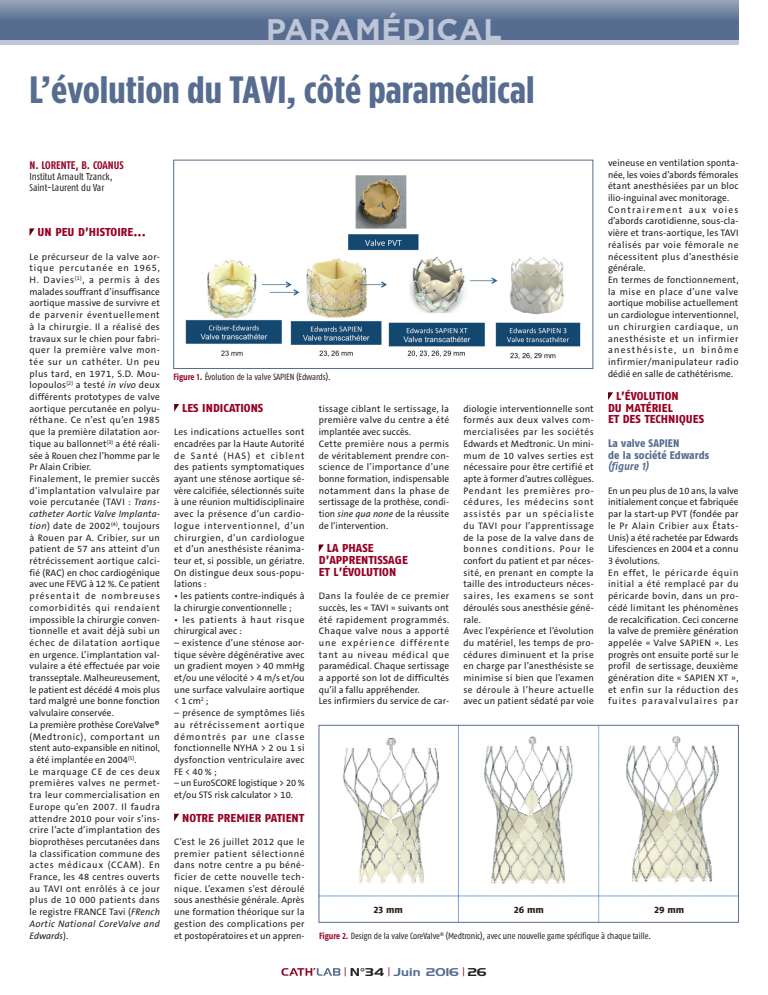
<style>
.page{position:relative;width:768px;height:995px;background:#fff}
.page>*{position:absolute;margin:0;border:0;box-sizing:border-box;transform-origin:0 0}
.TITRE_1{font:700 condensed 38px "Gotham HTF";color:#566c90;scale:1.2 1}
.t1{font:700 29.8px "Gotham HTF";letter-spacing:.02em;color:#bdc5d7}
.INTER_1{font:11.5px/11.7px "Fago No Exb Lf";letter-spacing:.005em;color:#960324}
.INTER_2{font:11px/11.7px "Fago No Exb Lf";letter-spacing:.005em;color:#566c90;scale:.9 1}
.AUTEUR_Nom{font:11px "Fago Co Bold Lf";color:#960324}
.TITRE_2{font:11px "Handel Gothic BT";letter-spacing:.01em;color:#566c90;scale:1.2 1}
.AUTEUR_Nom-2{font:10px/11px "Fago Co";color:#231f20}
.COURANT{font:9.5px/11.7px "The Sans B5 Plain";letter-spacing:.01em;color:#231f20;text-align:justify}
.COURANT-2{font:9.5px/11.7px "The Sans B5 Plain";letter-spacing:.06em;color:#231f20}
.LÉGENDE{font:9.4px "Fago No Exb Lf";letter-spacing:-.005em;color:#231f20}
.LÉGENDE-2{font:9px "Fago Co Regular Lf";letter-spacing:-.005em;color:#231f20}
.s1{font-style:italic}
.s2{font-family:"Fago No Bold Lf";font-style:italic}
.s3{font-family:"Fago Co Bold Lf";color:#960324}
.s4{font-family:"The Sans B5 Plain";font-size:9px;color:#960324}
.s5{color:#231f20}
</style>
<div class="page">
<div style="left:0;top:28px;width:738px;height:17px;background:#bdc5d7"></div>
<div style="left:0;top:0;width:738px;height:40px;background:linear-gradient(to bottom,#8897b1,#486087)"></div>
<svg style="left:281px;top:968px;width:59px;height:7px"></svg>
<svg style="left:30px;top:228px;width:5px;height:8px"></svg>
<svg style="left:174px;top:404px;width:5px;height:8px"></svg>
<svg style="left:174px;top:813px;width:5px;height:8px"></svg>
<svg style="left:319px;top:544px;width:5px;height:8px"></svg>
<svg style="left:608px;top:392px;width:5px;height:8px"></svg>
<img style="left:185px;top:175px;width:396px;height:185px">
<img style="left:321px;top:727px;width:415px;height:193px">
<div style="left:319px;top:725px;width:419px;height:197px;border:1px solid #566c90"></div>
<div style="left:320px;top:898px;width:136px;height:21px;background:#fff"></div>
<div style="left:461px;top:898px;width:135px;height:21px;background:#fff"></div>
<div style="left:601px;top:898px;width:137px;height:21px;background:#fff"></div>
<h2 class="t1" style="left:266px;top:12px;width:237px">PARAMÉDICAL</h2>
<p class="TITRE_1" style="left:30px;top:68px;width:422px">L’évolution du TAVI, côté paramédical</p>
<p class="AUTEUR_Nom" style="left:30px;top:159px;width:96px">N. LORENTE, B. COANUS</p>
<p class="AUTEUR_Nom-2" style="left:30px;top:171px;width:84px">Institut Arnault Tzanck,<br>Saint-Laurent du Var</p>
<p class="INTER_1" style="left:37px;top:226px;width:110px">UN PEU D’HISTOIRE...</p>
<p class="COURANT" style="left:30px;top:251px;width:132px">Le précurseur de la valve aor&shy;tique percutanée en 1965, H. Davies<sup>(1)</sup>, a permis à des malades souffrant d’insuffisance aortique massive de survivre et de parvenir éventuellement à la chirurgie. Il a réalisé des travaux sur le chien pour fabri&shy;quer la première valve mon&shy;tée sur un cathéter. Un peu plus tard, en 1971, S.D. Mou&shy;lopoulos<sup>(2)</sup> a testé <span class="s1">in vivo</span> deux différents prototypes de valve aortique percutanée en polyu&shy;réthane. Ce n’est qu’en 1985 que la première dilatation aor&shy;tique au ballonnet<sup>(3)</sup> a été réali&shy;sée à Rouen chez l’homme par le Pr Alain Cribier.</p>
<p class="COURANT" style="left:30px;top:473px;width:132px">Finalement, le premier succès d’implantation valvulaire par voie percutanée (TAVI : <span class="s1">Trans&shy;catheter Aortic Valve Implanta&shy;tion</span>) date de 2002<sup>(4)</sup>, toujours à Rouen par A. Cribier, sur un patient de 57 ans atteint d’un rétrécissement aortique calci&shy;fié (RAC) en choc cardiogénique avec une FEVG à 12 %. Ce patient présentait de nombreuses comorbidités qui rendaient impossible la chirurgie conven&shy;tionnelle et avait déjà subi un échec de dilatation aortique en urgence. L’implantation val&shy;vulaire a été effectuée par voie transseptale. Malheureusement, le patient est décédé 4 mois plus tard malgré une bonne fonction valvulaire conservée.</p>
<p class="COURANT" style="left:30px;top:719px;width:132px">La première prothèse CoreValve® (Medtronic), comportant un stent auto-expansible en nitinol, a été implantée en 2004<sup>(5)</sup>.</p>
<p class="COURANT" style="left:30px;top:766px;width:132px">Le marquage CE de ces deux premières valves ne permet&shy;tra leur commercialisation en Europe qu’en 2007. Il faudra attendre 2010 pour voir s’ins&shy;crire l’acte d’implantation des bioprothèses percutanées dans la classification commune des actes médicaux (CCAM). En France, les 48 centres ouverts au TAVI ont enrôlés à ce jour plus de 10 000 patients dans le registre FRANCE Tavi (<span class="s1">FRench Aortic National CoreValve and Edwards</span>).</p>
<p class="COURANT" style="left:608px;top:157px;width:132px">veineuse en ventilation sponta&shy;née, les voies d’abords fémorales étant anesthésiées par un bloc ilio-inguinal avec monitorage.</p>
<p class="COURANT" style="left:608px;top:204px;width:132px">Contrairement aux voies d’abords carotidienne, sous-cla&shy;vière et trans-aortique, les TAVI réalisés par voie fémorale ne nécessitent plus d’anesthésie générale.</p>
<p class="COURANT" style="left:608px;top:274px;width:132px">En termes de fonctionnement, la mise en place d’une valve aortique mobilise actuellement un cardiologue interventionnel, un chirurgien cardiaque, un anesthésiste et un infirmier anesthésiste, un binôme infirmier/manipulateur radio dédié en salle de cathétérisme.</p>
<p class="INTER_1" style="left:608px;top:390px;width:98px;text-indent:8px">L’ÉVOLUTION<br>DU MATÉRIEL<br>ET DES TECHNIQUES</p>
<p class="INTER_2" style="left:608px;top:437px;width:114px">La valve SAPIEN<br>de la société Edwards <span class="s2">(figure 1)</span></p>
<p class="COURANT" style="left:608px;top:485px;width:132px">En un peu plus de 10 ans, la valve initialement conçue et fabriquée par la start-up PVT (fondée par le Pr Alain Cribier aux États-Unis) a été rachetée par Edwards Lifesciences en 2004 et a connu 3 évolutions.</p>
<p class="COURANT" style="left:608px;top:567px;width:132px">En effet, le péricarde équin initial a été remplacé par du péricarde bovin, dans un pro&shy;cédé limitant les phénomènes de recalcification. Ceci concerne la valve de première génération appelée « Valve SAPIEN ». Les progrès ont ensuite porté sur le profil de sertissage, deuxième génération dite « SAPIEN XT », et enfin sur la réduction des fuites paravalvulaires par</p>
<p class="LÉGENDE-2" style="left:173px;top:371px;width:159px"><span class="s3">Figure 1.</span> Évolution de la valve SAPIEN (Edwards).</p>
<p class="INTER_1" style="left:182px;top:402px;width:83px">LES INDICATIONS</p>
<p class="COURANT" style="left:174px;top:426px;width:132px">Les indications actuelles sont encadrées par la Haute Autorité de Santé (HAS) et ciblent des patients symptomatiques ayant une sténose aortique sé&shy;vère calcifiée, sélectionnés suite à une réunion multidisciplinaire avec la présence d’un cardio&shy;logue interventionnel, d’un chirurgien, d’un cardiologue et d’un anesthésiste réanima&shy;teur et, si possible, un gériatre.<br>On distingue deux sous-popu&shy;lations :</p>
<p class="COURANT" style="left:174px;top:590px;width:132px">• les patients contre-indiqués à la chirurgie conventionnelle ;</p>
<p class="COURANT-2" style="left:174px;top:613px;width:132px">• les patients à haut risque chirurgical avec :</p>
<p class="COURANT" style="left:174px;top:637px;width:132px">– existence d’une sténose aor&shy;tique sévère dégénérative avec un gradient moyen &gt; 40 mmHg et/ou une vélocité &gt; 4 m/s et/ou une surface valvulaire aortique &lt; 1 cm<sup>2</sup> ;</p>
<p class="COURANT" style="left:174px;top:707px;width:132px">– présence de symptômes liés au rétrécissement aortique démontrés par une classe fonctionnelle NYHA &gt; 2 ou 1 si dysfonction ventriculaire avec FE &lt; 40 % ;</p>
<p class="COURANT" style="left:174px;top:777px;width:132px">– un EuroSCORE logistique &gt; 20 % et/ou STS risk calculator &gt; 10.</p>
<p class="INTER_1" style="left:182px;top:811px;width:124px">NOTRE PREMIER PATIENT</p>
<p class="COURANT" style="left:174px;top:836px;width:132px">C’est le 26 juillet 2012 que le premier patient sélectionné dans notre centre a pu béné&shy;ficier de cette nouvelle tech&shy;nique. L’examen s’est déroulé sous anesthésie générale. Après une formation théorique sur la gestion des complications per et postopératoires et un appren-</p>
<p class="COURANT" style="left:319px;top:403px;width:132px">tissage ciblant le sertissage, la première valve du centre a été implantée avec succès.</p>
<p class="COURANT" style="left:319px;top:438px;width:132px">Cette première nous a permis de véritablement prendre con&shy;science de l’importance d’une bonne formation, indispensable notamment dans la phase de sertissage de la prothèse, condi&shy;tion <span class="s1">sine qua none</span> de la réussite de l’intervention.</p>
<p class="INTER_1" style="left:319px;top:542px;width:91px;text-indent:8px">LA PHASE<br>D’APPRENTISSAGE<br>ET L’ÉVOLUTION</p>
<p class="COURANT" style="left:319px;top:590px;width:132px">Dans la foulée de ce premier succès, les « TAVI » suivants ont été rapidement programmés.<br>Chaque valve nous a apporté une expérience différente tant au niveau médical que paramédical. Chaque sertissage a apporté son lot de difficultés qu’il a fallu appréhender.</p>
<p class="COURANT" style="left:319px;top:695px;width:132px">Les infirmiers du service de car-</p>
<p class="COURANT" style="left:463px;top:403px;width:132px">diologie interventionnelle sont formés aux deux valves com&shy;mercialisées par les sociétés Edwards et Medtronic. Un mini&shy;mum de 10 valves serties est nécessaire pour être certifié et apte à former d’autres collègues.</p>
<p class="COURANT" style="left:463px;top:485px;width:132px">Pendant les premières pro&shy;cédures, les médecins sont assistés par un spécialiste du TAVI pour l’apprentissage de la pose de la valve dans de bonnes conditions. Pour le confort du patient et par néces&shy;sité, en prenant en compte la taille des introducteurs néces&shy;saires, les examens se sont déroulés sous anesthésie géné&shy;rale.</p>
<p class="COURANT" style="left:463px;top:625px;width:132px">Avec l’expérience et l’évolution du matériel, les temps de pro&shy;cédures diminuent et la prise en charge par l’anesthésiste se minimise si bien que l’examen se déroule à l’heure actuelle avec un patient sédaté par voie</p>
<p class="LÉGENDE" style="left:374px;top:903px;width:30px">23 mm</p>
<p class="LÉGENDE" style="left:514px;top:903px;width:31px">26 mm</p>
<p class="LÉGENDE" style="left:654px;top:903px;width:31px">29 mm</p>
<p class="LÉGENDE-2" style="left:319px;top:930px;width:334px"><span class="s3">Figure 2.</span> Design de la valve CoreValve<sup>®</sup> (Medtronic), avec une nouvelle game spécifique à chaque taille.</p>
<p class="TITRE_2" style="left:344px;top:965px;width:120px"><span class="s4">|</span> <span class="s5">N°34</span> <span class="s4">|</span> Juin 2016 <span class="s4">|</span> <span class="s5">26</span></p>
</div>
